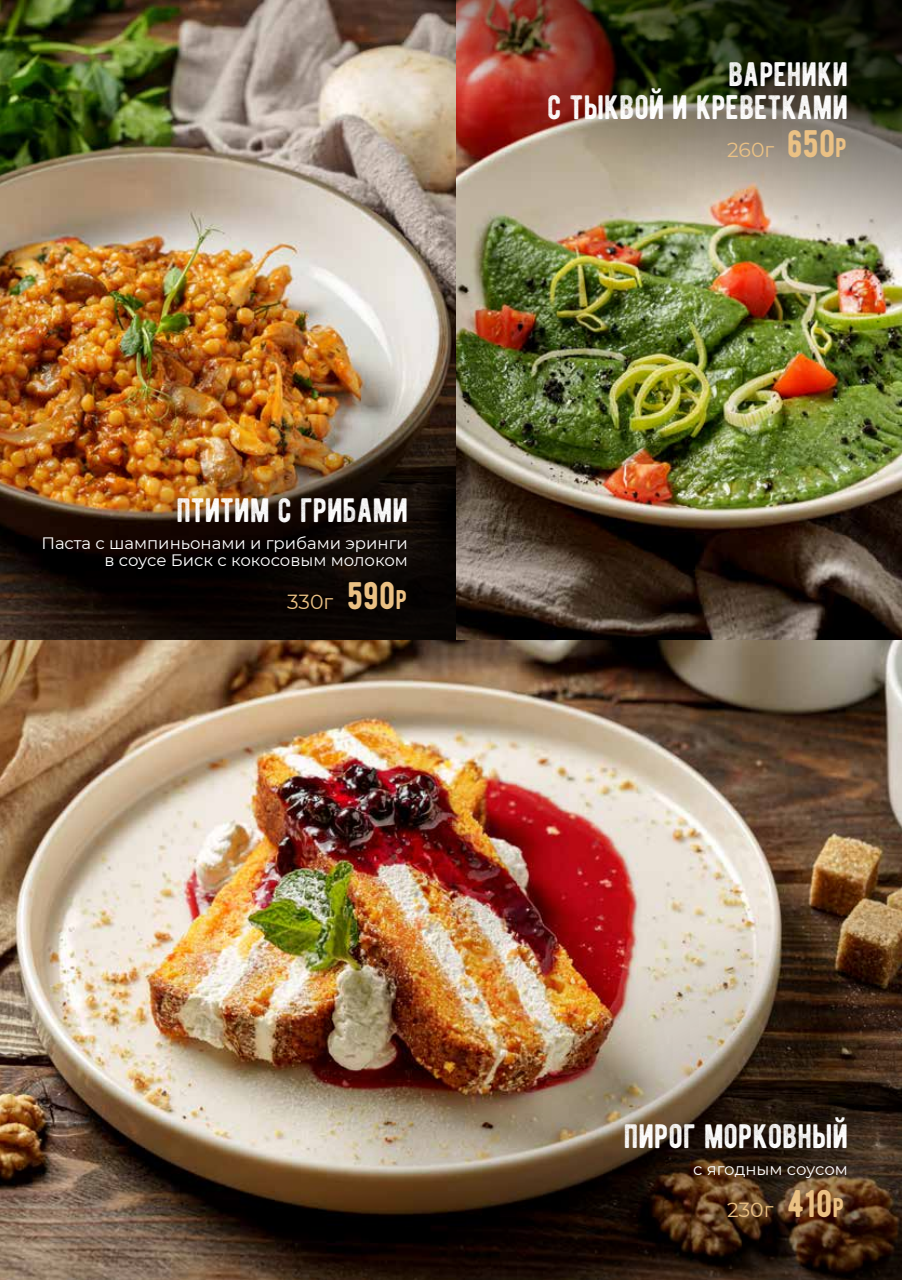
<style>
.page{position:relative;width:902px;height:1280px;background:#fff}
.page>*{position:absolute;margin:0;border:0;box-sizing:border-box;transform-origin:0 0}
.t1{font:38.4px "BERNIER Regular";color:#ebc184}
.t2{font:33.9px/33px "BERNIER Distressed";color:#fff;text-align:right}
.t3{font:20.4px "Montserrat";color:#ebc184}
.t4{font:16.5px/16.5px "Montserrat";color:#fff;text-align:right}
.s1{font-size:27px}
</style>
<div class="page">
<img style="left:0;top:0;width:901px;height:640px">
<img style="left:0;top:640px;width:901px;height:640px">
<img style="left:455px;top:0;width:446px;height:450px">
<img style="left:0;top:190px;width:455px;height:450px">
<h2 class="t2" style="left:176px;top:493px;width:233px">птитим с грибами</h2>
<p class="t4" style="left:41px;top:534px;width:368px">Паста с шампиньонами и грибами эринги в соусе Биск с кокосовым молоком</p>
<p class="t3" style="left:287px;top:587px;width:48px">330г</p>
<h1 class="t1" style="left:347px;top:571px;width:61px">590<span class="s1">р</span></h1>
<h2 class="t2" style="left:547px;top:57px;width:302px">вареники<br>с тыквой и креветками</h2>
<p class="t3" style="left:727px;top:136px;width:49px">260г</p>
<h1 class="t1" style="left:787px;top:119px;width:61px">650<span class="s1">р</span></h1>
<h2 class="t2" style="left:623px;top:1119px;width:226px">пирог морковный</h2>
<p class="t4" style="left:693px;top:1160px;width:156px">с ягодным соусом</p>
<p class="t3" style="left:727px;top:1196px;width:48px">230г</p>
<h1 class="t1" style="left:787px;top:1180px;width:58px">410<span class="s1">р</span></h1>
</div>
